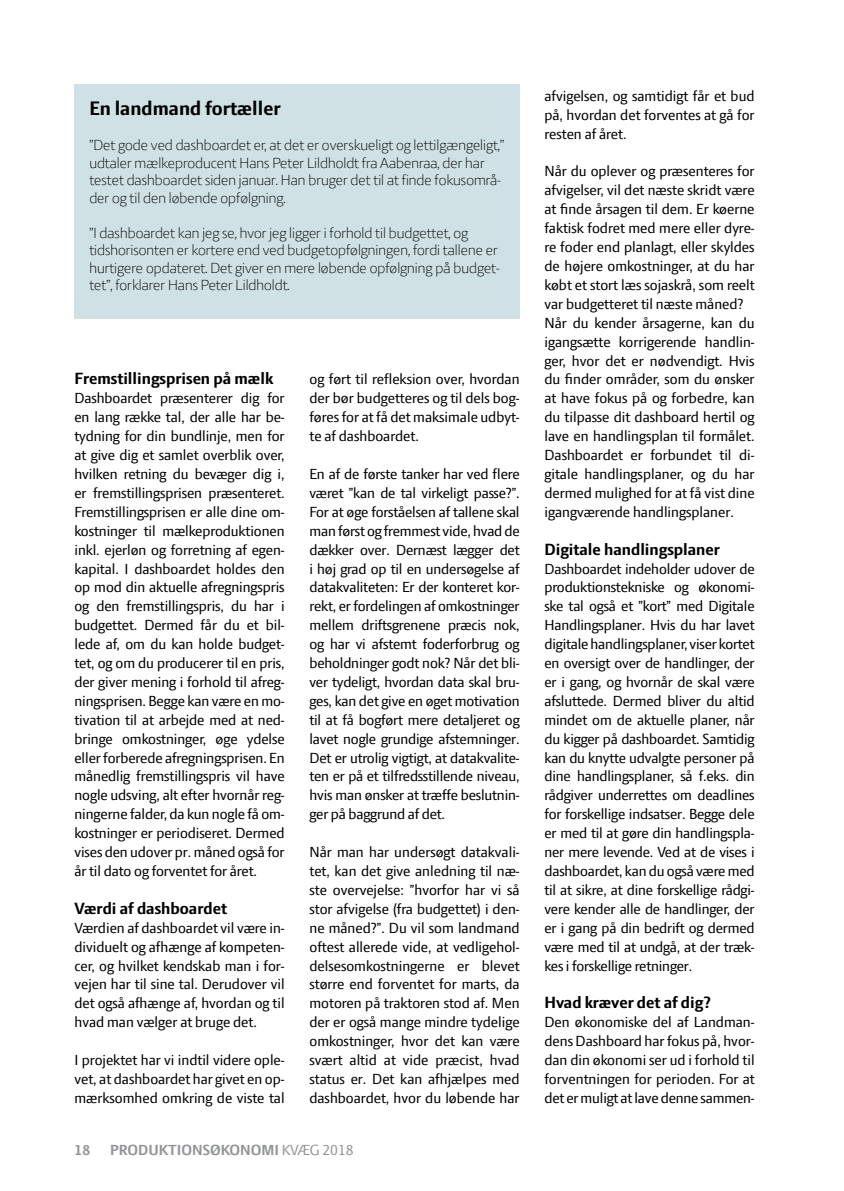
<style>
.page{position:relative;width:844px;height:1191px;background:#fff}
.page>*{position:absolute;margin:0;border:0;box-sizing:border-box;transform-origin:0 0}
.t1{font:700 21px "LF Press Sans";color:#000}
.t2{font:700 17.5px "LF Press Sans";color:#000}
.t3{font:15.75px/18.9px "LF Press Sans";color:#000;text-align:justify}
.t4{font:300 15.75px/17.5px "LF Press Sans";color:#000}
.t5{font:700 15.75px "LF Press Sans";color:#939598}
.s1{font-weight:400}
</style>
<div class="page">
<div style="left:74px;top:84px;width:445px;height:235px;background:#cfe1e4"></div>
<h1 class="t1" style="left:89px;top:96px;width:193px">En landmand fortæller</h1>
<p class="t4" style="left:89px;top:136px;width:416px">”Det gode ved dashboardet er, at det er overskueligt og lettilgængeligt,” udtaler mælkeproducent Hans Peter Lildholdt fra Aabenraa, der har testet dashboardet siden januar. Han bruger det til at finde fokusområ&shy;der og til den løbende opfølgning.</p>
<p class="t4" style="left:89px;top:223px;width:412px">”I dashboardet kan jeg se, hvor jeg ligger i forhold til budgettet, og tidshorisonten er kortere end ved budgetopfølgningen, fordi tallene er hurtigere opdateret. Det giver en mere løbende opfølgning på budget&shy;tet”, forklarer Hans Peter Lildholdt.</p>
<p class="t2" style="left:74px;top:369px;width:200px">Fremstillingsprisen på mælk</p>
<p class="t3" style="left:74px;top:388px;width:212px">Dashboardet præsenterer dig for en lang række tal, der alle har be&shy;tydning for din bundlinje, men for at give dig et samlet overblik over, hvilken retning du bevæger dig i, er fremstillingsprisen præsenteret.<br>Fremstillingsprisen er alle dine om&shy;kostninger til mælkeproduktionen inkl. ejerløn og forretning af egen&shy;kapital. I dashboardet holdes den op mod din aktuelle afregningspris og den fremstillingspris, du har i budgettet. Dermed får du et bil&shy;lede af, om du kan holde budget&shy;tet, og om du producerer til en pris, der giver mening i forhold til afreg&shy;ningsprisen. Begge kan være en mo&shy;tivation til at arbejde med at ned&shy;bringe omkostninger, øge ydelse eller forberede afregningsprisen. En månedlig fremstillingspris vil have nogle udsving, alt efter hvornår reg&shy;ningerne falder, da kun nogle få om&shy;kostninger er periodiseret. Dermed vises den udover pr. måned også for år til dato og forventet for året.</p>
<p class="t2" style="left:74px;top:898px;width:154px">Værdi af dashboardet</p>
<p class="t3" style="left:74px;top:918px;width:212px">Værdien af dashboardet vil være in&shy;dividuelt og afhænge af kompeten&shy;cer, og hvilket kendskab man i for&shy;vejen har til sine tal. Derudover vil det også afhænge af, hvordan og til hvad man vælger at bruge det.</p>
<p class="t3" style="left:74px;top:1050px;width:211px">I projektet har vi indtil videre ople&shy;vet, at dashboardet har givet en op&shy;mærksomhed omkring de viste tal</p>
<p class="t3" style="left:309px;top:369px;width:212px">og ført til refleksion over, hvordan der bør budgetteres og til dels bog&shy;føres for at få det maksimale udbyt&shy;te af dashboardet.</p>
<p class="t3" style="left:309px;top:464px;width:212px">En af de første tanker har ved flere været ”kan de tal virkeligt passe?”.<br>For at øge forståelsen af tallene skal man først og fremmest vide, hvad de dækker over. Dernæst lægger det i høj grad op til en undersøgelse af datakvaliteten: Er der konteret kor&shy;rekt, er fordelingen af omkostninger mellem driftsgrenene præcis nok, og har vi afstemt foderforbrug og beholdninger godt nok? Når det bli&shy;ver tydeligt, hvordan data skal bru&shy;ges, kan det give en øget motivation til at få bogført mere detaljeret og lavet nogle grundige afstemninger.<br>Det er utrolig vigtigt, at datakvalite&shy;ten er på et tilfredsstillende niveau, hvis man ønsker at træffe beslutnin&shy;ger på baggrund af det.</p>
<p class="t3" style="left:309px;top:842px;width:212px">Når man har undersøgt datakvali&shy;tet, kan det give anledning til næ&shy;ste overvejelse: ”hvorfor har vi så stor afvigelse (fra budgettet) i den&shy;ne måned?”. Du vil som landmand oftest allerede vide, at vedligehol&shy;delsesomkostningerne er blevet større end forventet for marts, da motoren på traktoren stod af. Men der er også mange mindre tydelige omkostninger, hvor det kan være svært altid at vide præcist, hvad status er. Det kan afhjælpes med dashboardet, hvor du løbende har</p>
<p class="t5" style="left:74px;top:1141px;width:17px">18</p>
<p class="t5" style="left:110px;top:1141px;width:245px">PRODUKTIONSØKONOMI <span class="s1">KVÆG 2018</span></p>
<p class="t3" style="left:544px;top:86px;width:211px">afvigelsen, og samtidigt får et bud på, hvordan det forventes at gå for resten af året.</p>
<p class="t3" style="left:544px;top:162px;width:212px;text-align:left">Når du oplever og præsenteres for afvigelser, vil det næste skridt være at finde årsagen til dem. Er køerne faktisk fodret med mere eller dyre&shy;re foder end planlagt, eller skyldes de højere omkostninger, at du har købt et stort læs sojaskrå, som reelt var budgetteret til næste måned?<br>Når du kender årsagerne, kan du igangsætte korrigerende handlin&shy;ger, hvor det er nødvendigt. Hvis du finder områder, som du ønsker at have fokus på og forbedre, kan du tilpasse dit dashboard hertil og lave en handlingsplan til formålet.<br>Dashboardet er forbundet til di&shy;gitale handlingsplaner, og du har dermed mulighed for at få vist dine igangværende handlingsplaner.</p>
<p class="t2" style="left:544px;top:539px;width:177px">Digitale handlingsplaner</p>
<p class="t3" style="left:544px;top:558px;width:212px">Dashboardet indeholder udover de produktionstekniske og økonomi&shy;ske tal også et ”kort” med Digitale Handlingsplaner. Hvis du har lavet digitale handlingsplaner, viser kortet en oversigt over de handlinger, der er i gang, og hvornår de skal være afsluttede. Dermed bliver du altid mindet om de aktuelle planer, når du kigger på dashboardet. Samtidig kan du knytte udvalgte personer på dine handlingsplaner, så f.eks. din rådgiver underrettes om deadlines for forskellige indsatser. Begge dele er med til at gøre din handlingspla&shy;ner mere levende. Ved at de vises i dashboardet, kan du også være med til at sikre, at dine forskellige rådgi&shy;vere kender alle de handlinger, der er i gang på din bedrift og dermed være med til at undgå, at der træk&shy;kes i forskellige retninger.</p>
<p class="t2" style="left:544px;top:992px;width:168px">Hvad kræver det af dig?</p>
<p class="t3" style="left:544px;top:1012px;width:212px">Den økonomiske del af Landman&shy;dens Dashboard har fokus på, hvor&shy;dan din økonomi ser ud i forhold til forventningen for perioden. For at det er muligt at lave denne sammen-</p>
</div>
